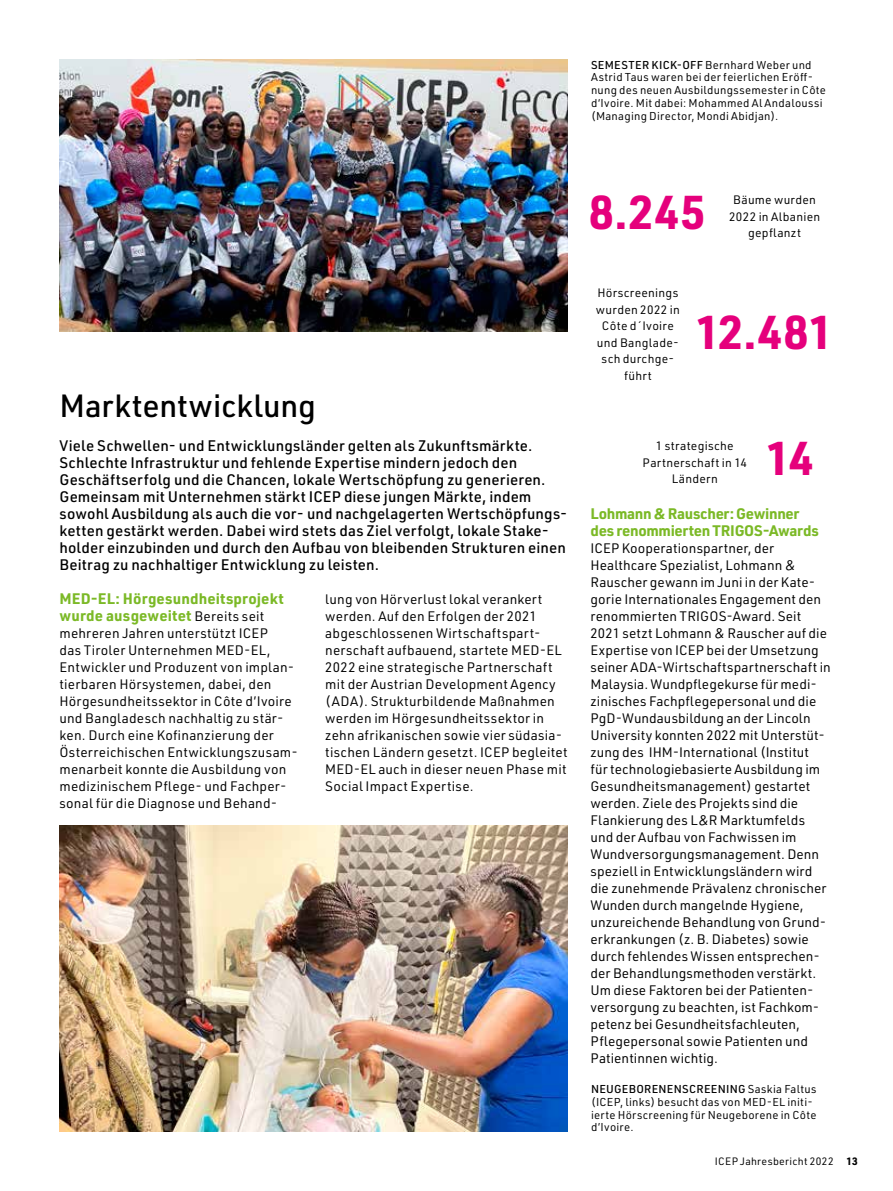
<style>
.page{position:relative;width:893px;height:1191px;background:#fff}
.page>*{position:absolute;margin:0;border:0;box-sizing:border-box;transform-origin:0 0}
.t1{font:700 46.5px "URWDIN";letter-spacing:.005em;color:#e5007c}
.t2{font:500 31.5px "URWDIN";color:#000}
.t3{font:500 15px/17px "URWDIN";letter-spacing:.01em;color:#000}
.t4{font:700 15px/17px "URWDIN";letter-spacing:-.005em;color:#7bb926}
.t5{font:700 15px/17px "URWDIN";letter-spacing:-.025em;color:#7bb926}
.t6{font:13.5px/17px "URWDIN";letter-spacing:.01em;color:#000}
.t7{font:12px/16.5px "URWDIN";letter-spacing:.02em;color:#000;text-align:center}
.t8{font:11.25px/12.8px "URWDIN";letter-spacing:.02em;color:#020202}
.t9{font:11.25px/12.8px "URWDIN";letter-spacing:.025em;color:#000}
.t10{font:10.5px "URWDIN";letter-spacing:.03em;color:#000}
.s1{font-weight:500}
.s2{font-weight:400;font-size:13.5px;color:#000}
.s3{font-weight:700}
</style>
<div class="page">
<img style="left:60px;top:825px;width:508px;height:306px">
<img style="left:60px;top:60px;width:508px;height:272px">
<p class="t8" style="left:591px;top:58px;width:236px"><span class="s1">SEMESTER KICK-OFF</span> Bernhard Weber und Astrid Taus waren bei der feierlichen Eröff&shy;nung des neuen Ausbildungssemester in Côte d‘Ivoire. Mit dabei: Mohammed Al Andaloussi (Managing Director, Mondi Abidjan).</p>
<h2 class="t2" style="left:60px;top:384px;width:258px">Marktentwicklung</h2>
<p class="t3" style="left:60px;top:436px;width:509px">Viele Schwellen- und Entwicklungsländer gelten als Zukunftsmärkte.<br>Schlechte Infrastruktur und fehlende Expertise mindern jedoch den Geschäftserfolg und die Chancen, lokale Wertschöpfung zu generieren.<br>Gemeinsam mit Unternehmen stärkt ICEP diese jungen Märkte, indem sowohl Ausbildung als auch die vor- und nachgelagerten Wertschöpfungs&shy;ketten gestärkt werden. Dabei wird stets das Ziel verfolgt, lokale Stake&shy;holder einzubinden und durch den Aufbau von bleibenden Strukturen einen Beitrag zu nachhaltiger Entwicklung zu leisten.</p>
<p class="t4" style="left:60px;top:589px;width:226px">MED-EL: Hörgesundheitsprojekt wurde ausgeweitet <span class="s2">Bereits seit</span></p>
<p class="t6" style="left:60px;top:624px;width:240px">mehreren Jahren unterstützt ICEP<br>das Tiroler Unternehmen MED-EL, Entwickler und Produzent von implan&shy;tierbaren Hörsystemen, dabei, den Hörgesundheitssektor in Côte d’Ivoire und Bangladesch nachhaltig zu stär&shy;ken. Durch eine Kofinanzierung der Österreichischen Entwicklungszusam&shy;menarbeit konnte die Ausbildung von medizinischem Pflege- und Fachper&shy;sonal für die Diagnose und Behand-</p>
<p class="t6" style="left:325px;top:590px;width:244px">lung von Hörverlust lokal verankert werden. Auf den Erfolgen der 2021 abgeschlossenen Wirtschaftspart&shy;nerschaft aufbauend, startete MED-EL 2022 eine strategische Partnerschaft mit der Austrian Development Agency (ADA). Strukturbildende Maßnahmen werden im Hörgesundheitssektor in zehn afrikanischen sowie vier südasia&shy;tischen Ländern gesetzt. ICEP begleitet MED-EL auch in dieser neuen Phase mit Social Impact Expertise.</p>
<h1 class="t1" style="left:589px;top:180px;width:118px">8.245</h1>
<p class="t7" style="left:729px;top:191px;width:93px">Bäume wurden<br>2022 in Albanien</p>
<p class="t7" style="left:748px;top:224px;width:54px">gepflanzt</p>
<p class="t7" style="left:596px;top:284px;width:85px">Hörscreenings wurden 2022 in<br>Côte d´Ivoire und Banglade&shy;sch durchge&shy;führt</p>
<h1 class="t1" style="left:695px;top:300px;width:140px">12.481</h1>
<p class="t7" style="left:643px;top:437px;width:106px">1 strategische<br>Partnerschaft in 14<br>Ländern</p>
<h1 class="t1" style="left:766px;top:426px;width:49px">14</h1>
<p class="t5" style="left:590px;top:504px;width:230px">Lohmann &amp; Rauscher: Gewinner des renommierten TRIGOS-Awards</p>
<p class="t6" style="left:590px;top:539px;width:242px">ICEP Kooperationspartner, der Healthcare Spezialist, Lohmann &amp; Rauscher gewann im Juni in der Kate&shy;gorie Internationales Engagement den renommierten TRIGOS-Award. Seit 2021 setzt Lohmann &amp; Rauscher auf die Expertise von ICEP bei der Umsetzung seiner ADA-Wirtschaftspartnerschaft in Malaysia. Wundpflegekurse für medi&shy;zinisches Fachpflegepersonal und die PgD-Wundausbildung an der Lincoln University konnten 2022 mit Unterstüt&shy;zung des IHM-International (Institut<br>für technologiebasierte Ausbildung im Gesundheitsmanagement) gestartet werden. Ziele des Projekts sind die Flankierung des L&amp;R Marktumfelds und der Aufbau von Fachwissen im Wundversorgungsmanagement. Denn speziell in Entwicklungsländern wird die zunehmende Prävalenz chronischer Wunden durch mangelnde Hygiene, unzureichende Behandlung von Grund&shy;erkrankungen (z. B. Diabetes) sowie durch fehlendes Wissen entsprechen&shy;der Behandlungsmethoden verstärkt.<br>Um diese Faktoren bei der Patienten&shy;versorgung zu beachten, ist Fachkom&shy;petenz bei Gesundheitsfachleuten, Pflegepersonal sowie Patienten und Patientinnen wichtig.</p>
<p class="t9" style="left:591px;top:1082px;width:227px"><span class="s1">NEUGEBORENENSCREENING</span> Saskia Faltus (ICEP, links) besucht das von MED-EL initi&shy;ierte Hörscreening für Neugeborene in Côte d’Ivoire.</p>
<p class="t10" style="left:715px;top:1154px;width:144px">ICEP Jahresbericht 2022 <span class="s3">13</span></p>
</div>
